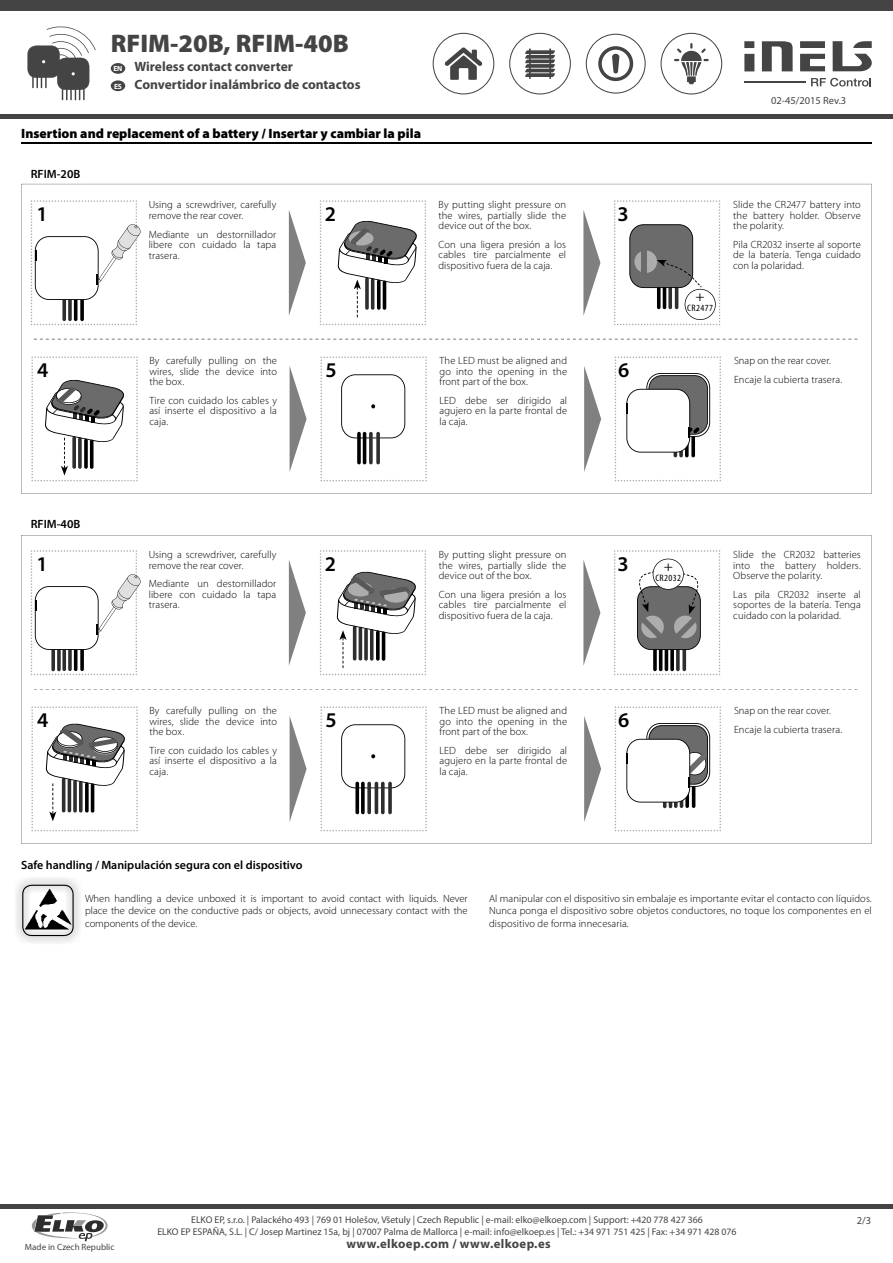
<style>
.page{position:relative;width:893px;height:1263px;background:#fff}
.page>*{position:absolute;margin:0;border:0;box-sizing:border-box;transform-origin:0 0}
.t1{font:900 25.5px "Myriad Pro";color:#444}
.t2{font:600 21px "Myriad Pro";color:#000}
.t3{font:condensed 14.1px "Myriad Pro";color:#000;scale:1.09 1}
.t4{font:700 13.5px "Myriad Pro";color:#444}
.t5{font:900 13.5px "Myriad Pro";color:#000}
.t6{font:700 12.75px "Myriad Pro";letter-spacing:.03em;color:#444}
.t7{font:600 12px "Myriad Pro";color:#000}
.t8{font:300 10.5px/10.5px "Myriad Pro";letter-spacing:.01em;color:#000;text-align:justify}
.t9{font:10.5px "Myriad Pro";color:#444}
.t10{font:9.75px/11.7px "Myriad Pro";color:#444;text-align:center}
.t11{font:condensed 9.3px "Myriad Pro";letter-spacing:.04em;color:#000;scale:1.09 1}
.t12{font:9px "Myriad Pro";color:#444}
.s1{font-size:7.5px;color:#fff}
</style>
<div class="page">
<svg style="left:21px;top:184px;width:851px;height:310px"></svg>
<svg style="left:21px;top:535px;width:851px;height:309px"></svg>
<svg style="left:28px;top:26px;width:68px;height:74px"></svg>
<div style="left:0;top:0;width:893px;height:11px;background:#444"></div>
<div style="left:0;top:114px;width:893px;height:5px;background:#444"></div>
<div style="left:744px;top:54px;width:10px;height:17px;background:#444"></div>
<svg style="left:762px;top:41px;width:30px;height:30px"></svg>
<svg style="left:800px;top:54px;width:25px;height:17px"></svg>
<div style="left:800px;top:41px;width:25px;height:7px;background:#444"></div>
<svg style="left:832px;top:41px;width:40px;height:30px"></svg>
<div style="left:744px;top:41px;width:10px;height:7px;background:#444"></div>
<hr style="left:744px;top:81px;width:62px;height:1px;background:#444">
<svg style="left:811px;top:78px;width:60px;height:9px"></svg>
<div style="left:111px;top:63px;width:14px;height:11px;background:#444;border-radius:50%"></div>
<svg style="left:660px;top:33px;width:62px;height:61px"></svg>
<svg style="left:433px;top:33px;width:61px;height:61px"></svg>
<svg style="left:509px;top:33px;width:62px;height:61px"></svg>
<svg style="left:586px;top:34px;width:60px;height:60px"></svg>
<div style="left:0;top:1204px;width:893px;height:5px;background:#444"></div>
<div style="left:111px;top:80px;width:14px;height:11px;background:#444;border-radius:50%"></div>
<svg style="left:32px;top:1212px;width:76px;height:29px"></svg>
<hr style="left:21px;top:142px;width:851px;height:1px;background:#000">
<svg style="left:34px;top:339px;width:823px;height:1px"></svg>
<svg style="left:289px;top:210px;width:17px;height:106px"></svg>
<svg style="left:583px;top:210px;width:17px;height:106px"></svg>
<svg style="left:290px;top:366px;width:17px;height:106px"></svg>
<svg style="left:584px;top:366px;width:17px;height:106px"></svg>
<svg style="left:614px;top:200px;width:106px;height:125px"></svg>
<svg style="left:31px;top:200px;width:110px;height:125px"></svg>
<svg style="left:320px;top:200px;width:107px;height:125px"></svg>
<svg style="left:320px;top:357px;width:107px;height:124px"></svg>
<svg style="left:357px;top:432px;width:4px;height:32px"></svg>
<hr style="left:363px;top:432px;width:3px;height:32px;background:#000;border-radius:2px">
<svg style="left:369px;top:432px;width:4px;height:32px"></svg>
<svg style="left:376px;top:432px;width:4px;height:32px"></svg>
<svg style="left:615px;top:357px;width:106px;height:124px"></svg>
<svg style="left:31px;top:357px;width:107px;height:124px"></svg>
<svg style="left:381px;top:689px;width:476px;height:1px"></svg>
<svg style="left:289px;top:560px;width:17px;height:106px"></svg>
<svg style="left:583px;top:560px;width:17px;height:106px"></svg>
<svg style="left:290px;top:716px;width:17px;height:106px"></svg>
<svg style="left:584px;top:716px;width:17px;height:106px"></svg>
<svg style="left:614px;top:550px;width:106px;height:125px"></svg>
<svg style="left:31px;top:550px;width:110px;height:125px"></svg>
<svg style="left:320px;top:706px;width:107px;height:125px"></svg>
<svg style="left:355px;top:782px;width:4px;height:32px"></svg>
<svg style="left:361px;top:782px;width:4px;height:32px"></svg>
<svg style="left:367px;top:782px;width:4px;height:32px"></svg>
<hr style="left:375px;top:782px;width:3px;height:32px;background:#2e2e2e;border-radius:2px">
<svg style="left:615px;top:706px;width:106px;height:125px"></svg>
<svg style="left:320px;top:550px;width:106px;height:125px"></svg>
<svg style="left:381px;top:782px;width:4px;height:32px"></svg>
<svg style="left:388px;top:782px;width:4px;height:32px"></svg>
<svg style="left:31px;top:706px;width:107px;height:125px"></svg>
<img style="left:16px;top:878px;width:64px;height:65px">
<img style="left:20px;top:885px;width:56px;height:51px">
<svg style="left:22px;top:885px;width:52px;height:51px"></svg>
<h1 class="t1" style="left:111px;top:34px;width:240px">RFIM-20B, RFIM-40B</h1>
<p class="t4" style="left:114px;top:61px;width:181px"><span class="s1">EN</span> Wireless contact converter</p>
<p class="t4" style="left:114px;top:79px;width:248px"><span class="s1">ES</span> Convertidor inalámbrico de contactos</p>
<p class="t5" style="left:21px;top:128px;width:401px">Insertion and replacement of a battery / Insertar y cambiar la pila</p>
<p class="t9" style="left:771px;top:96px;width:77px">02-45/2015 Rev.3</p>
<p class="t7" style="left:31px;top:169px;width:51px">RFIM-20B</p>
<h2 class="t2" style="left:37px;top:206px;width:13px">1</h2>
<h2 class="t2" style="left:325px;top:206px;width:13px">2</h2>
<h2 class="t2" style="left:617px;top:206px;width:13px">3</h2>
<p class="t8" style="left:149px;top:201px;width:129px">Using a screwdriver, carefully remove the rear cover.</p>
<p class="t8" style="left:438px;top:201px;width:129px">By putting slight pressure on the wires, partially slide the device out of the box.</p>
<p class="t8" style="left:733px;top:201px;width:129px">Slide the CR2477 battery into the battery holder. Observe the polarity.</p>
<p class="t8" style="left:149px;top:230px;width:129px">Mediante un destornillador libere con cuidado la tapa trasera.</p>
<p class="t8" style="left:438px;top:240px;width:129px">Con una ligera presión a los cables tire parcialmente el dispositivo fuera de la caja.</p>
<p class="t8" style="left:733px;top:240px;width:129px">Pila CR2032 inserte al soporte de la batería. Tenga cuidado con la polaridad.</p>
<h3 class="t3" style="left:696px;top:291px;width:10px">+</h3>
<p class="t11" style="left:687px;top:305px;width:25px">CR2477</p>
<p class="t8" style="left:149px;top:357px;width:129px">By carefully pulling on the wires, slide the device into the box.</p>
<p class="t8" style="left:439px;top:357px;width:129px">The LED must be aligned and go into the opening in the front part of the box.</p>
<p class="t8" style="left:734px;top:357px;width:99px">Snap on the rear cover.</p>
<h2 class="t2" style="left:37px;top:362px;width:13px">4</h2>
<h2 class="t2" style="left:325px;top:362px;width:13px">5</h2>
<h2 class="t2" style="left:618px;top:362px;width:13px">6</h2>
<p class="t8" style="left:734px;top:375px;width:110px">Encaje la cubierta trasera.</p>
<p class="t8" style="left:149px;top:396px;width:129px">Tire con cuidado los cables y así inserte el dispositivo a la caja.</p>
<p class="t8" style="left:439px;top:396px;width:129px">LED debe ser dirigido al agujero en la parte frontal de la caja.</p>
<p class="t7" style="left:31px;top:519px;width:51px">RFIM-40B</p>
<h2 class="t2" style="left:37px;top:556px;width:13px">1</h2>
<h2 class="t2" style="left:325px;top:556px;width:13px">2</h2>
<h2 class="t2" style="left:617px;top:556px;width:13px">3</h2>
<p class="t8" style="left:149px;top:550px;width:129px">Using a screwdriver, carefully remove the rear cover.</p>
<p class="t8" style="left:439px;top:550px;width:129px">By putting slight pressure on the wires, partially slide the device out of the box.</p>
<p class="t8" style="left:733px;top:550px;width:129px">Slide the CR2032 batteries into the battery holders.<br>Observe the polarity.</p>
<h3 class="t3" style="left:664px;top:561px;width:10px">+</h3>
<p class="t11" style="left:655px;top:574px;width:25px">CR2032</p>
<p class="t8" style="left:149px;top:579px;width:129px">Mediante un destornillador libere con cuidado la tapa trasera.</p>
<p class="t8" style="left:439px;top:590px;width:129px">Con una ligera presión a los cables tire parcialmente el dispositivo fuera de la caja.</p>
<p class="t8" style="left:733px;top:590px;width:129px">Las pila CR2032 inserte al soportes de la batería. Tenga cuidado con la polaridad.</p>
<p class="t8" style="left:149px;top:707px;width:129px">By carefully pulling on the wires, slide the device into the box.</p>
<p class="t8" style="left:439px;top:707px;width:129px">The LED must be aligned and go into the opening in the front part of the box.</p>
<p class="t8" style="left:734px;top:707px;width:99px">Snap on the rear cover.</p>
<h2 class="t2" style="left:37px;top:712px;width:13px">4</h2>
<h2 class="t2" style="left:325px;top:712px;width:13px">5</h2>
<h2 class="t2" style="left:618px;top:712px;width:13px">6</h2>
<p class="t8" style="left:734px;top:725px;width:110px">Encaje la cubierta trasera.</p>
<p class="t8" style="left:149px;top:746px;width:129px">Tire con cuidado los cables y así inserte el dispositivo a la caja.</p>
<p class="t8" style="left:439px;top:746px;width:129px">LED debe ser dirigido al agujero en la parte frontal de la caja.</p>
<p class="t7" style="left:21px;top:860px;width:283px">Safe handling / Manipulación segura con el dispositivo</p>
<p class="t8" style="left:85px;top:893px;width:384px;line-height:12.6px">When handling a device unboxed it is important to avoid contact with liquids. Never place the device on the conductive pads or objects, avoid unnecessary contact with the components of the device.</p>
<p class="t8" style="left:489px;top:893px;width:384px;line-height:12.6px">Al manipular con el dispositivo sin embalaje es importante evitar el contacto con líquidos.<br>Nunca ponga el dispositivo sobre objetos conductores, no toque los componentes en el dispositivo de forma innecesaria.</p>
<p class="t12" style="left:25px;top:1244px;width:91px">Made in Czech Republic</p>
<p class="t10" style="left:157px;top:1215px;width:581px">ELKO EP, s.r.o. | Palackého 493 | 769 01 Holešov, Všetuly | Czech Republic | e-mail: elko@elkoep.com | Support: +420 778 427 366<br>ELKO EP ESPAÑA, S.L. | C/ Josep Martinez 15a, bj | 07007 Palma de Mallorca | e-mail: info@elkoep.es | Tel.: +34 971 751 425 | Fax: +34 971 428 076</p>
<p class="t6" style="left:346px;top:1239px;width:206px">www.elkoep.com / www.elkoep.es</p>
<p class="t9" style="left:857px;top:1217px;width:16px">2/3</p>
</div>
